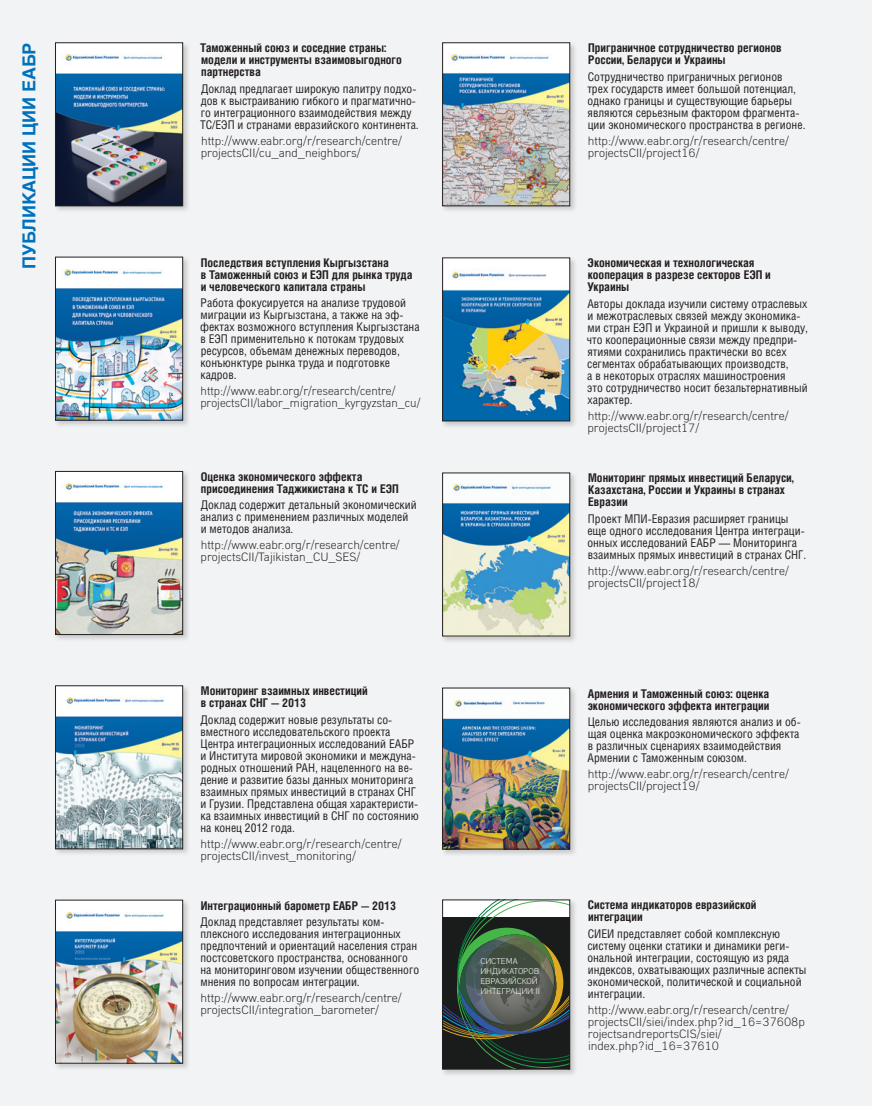
<style>
.page{position:relative;width:872px;height:1106px;background:#f2f3f4}
.page>*{position:absolute;margin:0;border:0;box-sizing:border-box;transform-origin:0 0}
.t1{font:700 18px "Helvetica C";letter-spacing:-.005em;color:#0072bc}
.t2{font:12px/12px "Helios Cond C";color:#231f20}
.t3{font:300 12px/12px "DINPT";color:#231f20}
.t4{font:700 12px/12px "Helios Cond C";color:#231f20}
.t5{font:300 8.4px/10.1px "DINPT";letter-spacing:-.01em;color:#fff}
</style>
<div class="page">
<div style="left:441px;top:898px;width:136px;height:178px;background:#231f20;opacity:.2"></div>
<svg style="left:444px;top:901px;width:124px;height:166px;background:#4a574a"></svg>
<div style="left:442px;top:899px;width:128px;height:170px;border:1px solid #231f20"></div>
<div style="left:54px;top:41px;width:136px;height:173px;background:#231f20;opacity:.2"></div>
<img style="left:57px;top:45px;width:124px;height:159px">
<div style="left:55px;top:43px;width:128px;height:163px;border:1px solid #231f20"></div>
<div style="left:54px;top:255px;width:136px;height:173px;background:#231f20;opacity:.2"></div>
<img style="left:57px;top:259px;width:124px;height:159px">
<div style="left:55px;top:257px;width:128px;height:163px;border:1px solid #231f20"></div>
<div style="left:54px;top:469px;width:136px;height:173px;background:#231f20;opacity:.2"></div>
<img style="left:57px;top:473px;width:124px;height:160px">
<div style="left:55px;top:471px;width:128px;height:164px;border:1px solid #231f20"></div>
<div style="left:54px;top:684px;width:136px;height:172px;background:#231f20;opacity:.2"></div>
<img style="left:57px;top:687px;width:124px;height:160px">
<div style="left:55px;top:685px;width:128px;height:164px;border:1px solid #231f20"></div>
<div style="left:54px;top:898px;width:136px;height:173px;background:#231f20;opacity:.2"></div>
<img style="left:57px;top:902px;width:124px;height:159px">
<div style="left:55px;top:900px;width:128px;height:163px;border:1px solid #231f20"></div>
<div style="left:441px;top:41px;width:136px;height:173px;background:#231f20;opacity:.2"></div>
<img style="left:444px;top:45px;width:124px;height:159px">
<div style="left:442px;top:43px;width:128px;height:163px;border:1px solid #231f20"></div>
<div style="left:441px;top:256px;width:136px;height:173px;background:#231f20;opacity:.2"></div>
<img style="left:444px;top:260px;width:124px;height:159px">
<div style="left:442px;top:258px;width:128px;height:163px;border:1px solid #231f20"></div>
<div style="left:441px;top:471px;width:136px;height:173px;background:#231f20;opacity:.2"></div>
<img style="left:444px;top:475px;width:124px;height:159px">
<div style="left:442px;top:473px;width:128px;height:163px;border:1px solid #231f20"></div>
<div style="left:441px;top:686px;width:136px;height:170px;background:#231f20;opacity:.2"></div>
<img style="left:444px;top:690px;width:124px;height:157px">
<div style="left:442px;top:688px;width:128px;height:161px;border:1px solid #231f20"></div>
<h1 class="t1" style="left:19px;top:269px;width:228px;rotate:-90deg">ПУБЛИКАЦИИ ЦИИ ЕАБР</h1>
<p class="t4" style="left:200px;top:42px;width:203px">Таможенный союз и соседние страны: модели и инструменты взаимовыгодного партнерства</p>
<p class="t2" style="left:200px;top:82px;width:220px">Доклад предлагает широкую палитру подхо&shy;дов к выстраиванию гибкого и прагматично&shy;го интеграционного взаимодействия между ТС/ЕЭП и странами евразийского континента.</p>
<p class="t3" style="left:201px;top:134px;width:203px">http://www.eabr.org/r/research/centre/ projectsCII/cu_and_neighbors/</p>
<p class="t4" style="left:201px;top:256px;width:213px">Последствия вступления Кыргызстана<br>в Таможенный союз и ЕЭП для рынка труда и человеческого капитала страны</p>
<p class="t2" style="left:200px;top:296px;width:221px">Работа фокусируется на анализе трудовой миграции из Кыргызстана, а также на эф&shy;фектах возможного вступления Кыргызстана в ЕЭП применительно к потокам трудовых ресурсов, объемам денежных переводов, конъюнктуре рынка труда и подготовке кадров.</p>
<p class="t3" style="left:200px;top:384px;width:221px">http://www.eabr.org/r/research/centre/ projectsCII/labor_migration_kyrgyzstan_cu/</p>
<p class="t4" style="left:201px;top:470px;width:199px">Оценка экономического эффекта присоединения Таджикистана к ТC и ЕЭП</p>
<p class="t2" style="left:200px;top:498px;width:218px">Доклад содержит детальный экономический анализ с применением различных моделей и методов анализа.</p>
<p class="t3" style="left:201px;top:539px;width:201px">http://www.eabr.org/r/research/centre/ projectsCII/Tajikistan_CU_SES/</p>
<p class="t4" style="left:201px;top:684px;width:169px">Мониторинг взаимных инвестиций в странах СНГ — 2013</p>
<p class="t2" style="left:200px;top:713px;width:220px">Доклад содержит новые результаты со&shy;вместного исследовательского проекта Центра интеграционных исследований ЕАБР и Института мировой экономики и междуна&shy;родных отношений РАН, нацеленного на ве&shy;дение и развитие базы данных мониторинга взаимных прямых инвестиций в странах СНГ и Грузии. Представлена общая характеристи&shy;ка взаимных инвестиций в СНГ по состоянию на конец 2012 года.</p>
<p class="t3" style="left:200px;top:837px;width:203px">http://www.eabr.org/r/research/centre/ projectsCII/invest_monitoring/</p>
<p class="t4" style="left:201px;top:899px;width:197px">Интеграционный барометр ЕАБР — 2013</p>
<p class="t2" style="left:200px;top:915px;width:220px">Доклад представляет результаты ком&shy;плексного исследования интеграционных предпочтений и ориентаций населения стран постсоветского пространства, основанного на мониторинговом изучении общественного мнения по вопросам интеграции.</p>
<p class="t3" style="left:200px;top:991px;width:203px">http://www.eabr.org/r/research/centre/ projectsCII/integration_barometer/</p>
<p class="t5" style="left:480px;top:955px;width:61px">СИСТЕМА<br>ИНДИКАТОРОВ<br>ЕВРАЗИЙСКОЙ<br>ИНТЕГРАЦИИ II</p>
<p class="t4" style="left:588px;top:42px;width:195px">Приграничное сотрудничество регионов<br>России, Беларуси и Украины</p>
<p class="t2" style="left:587px;top:70px;width:220px">Сотрудничество приграничных регионов трех государств имеет большой потенциал, однако границы и существующие барьеры являются серьезным фактором фрагмента&shy;ции экономического пространства в регионе.</p>
<p class="t3" style="left:588px;top:134px;width:203px">http://www.eabr.org/r/research/centre/ projectsCII/project16/</p>
<p class="t4" style="left:587px;top:257px;width:185px">Экономическая и технологическая кооперация в разрезе секторов ЕЭП и<br>Украины</p>
<p class="t2" style="left:586px;top:297px;width:223px">Авторы доклада изучили систему отраслевых и межотраслевых связей между экономика&shy;ми стран ЕЭП и Украиной и пришли к выводу, что кооперационные связи между предпри&shy;ятиями сохранились практически во всех сегментах обрабатывающих производств,<br>а в некоторых отраслях машиностроения<br>это сотрудничество носит безальтернативный характер.</p>
<p class="t3" style="left:587px;top:409px;width:203px">http://www.eabr.org/r/research/centre/ projectsCII/project17/</p>
<p class="t4" style="left:588px;top:472px;width:207px">Мониторинг прямых инвестиций Беларуси,<br>Казахстана, России и Украины в странах<br>Евразии</p>
<p class="t2" style="left:587px;top:512px;width:220px">Проект МПИ-Евразия расширяет границы еще одного исследования Центра интеграци&shy;онных исследований ЕАБР — Мониторинга взаимных прямых инвестиций в странах СНГ.</p>
<p class="t3" style="left:588px;top:564px;width:203px">http://www.eabr.org/r/research/centre/ projectsCII/project18/</p>
<p class="t4" style="left:587px;top:687px;width:183px">Армения и Таможенный союз: оценка экономического эффекта интеграции</p>
<p class="t2" style="left:587px;top:715px;width:215px">Целью исследования являются анализ и об&shy;щая оценка макроэкономического эффекта в различных сценариях взаимодействия Армении с Таможенным союзом.</p>
<p class="t3" style="left:588px;top:767px;width:203px">http://www.eabr.org/r/research/centre/ projectsCII/project19/</p>
<p class="t4" style="left:588px;top:898px;width:170px">Система индикаторов евразийской интеграции</p>
<p class="t2" style="left:587px;top:927px;width:221px">СИЕИ представляет собой комплексную систему оценки статики и динамики реги&shy;ональной интеграции, состоящую из ряда индексов, охватывающих различные аспекты экономической, политической и социальной интеграции.</p>
<p class="t3" style="left:588px;top:1003px;width:219px">http://www.eabr.org/r/research/centre/ projectsCII/siei/index.php?id_16=37608p rojectsandreportsCIS/siei/ index.php?id_16=37610</p>
</div>
